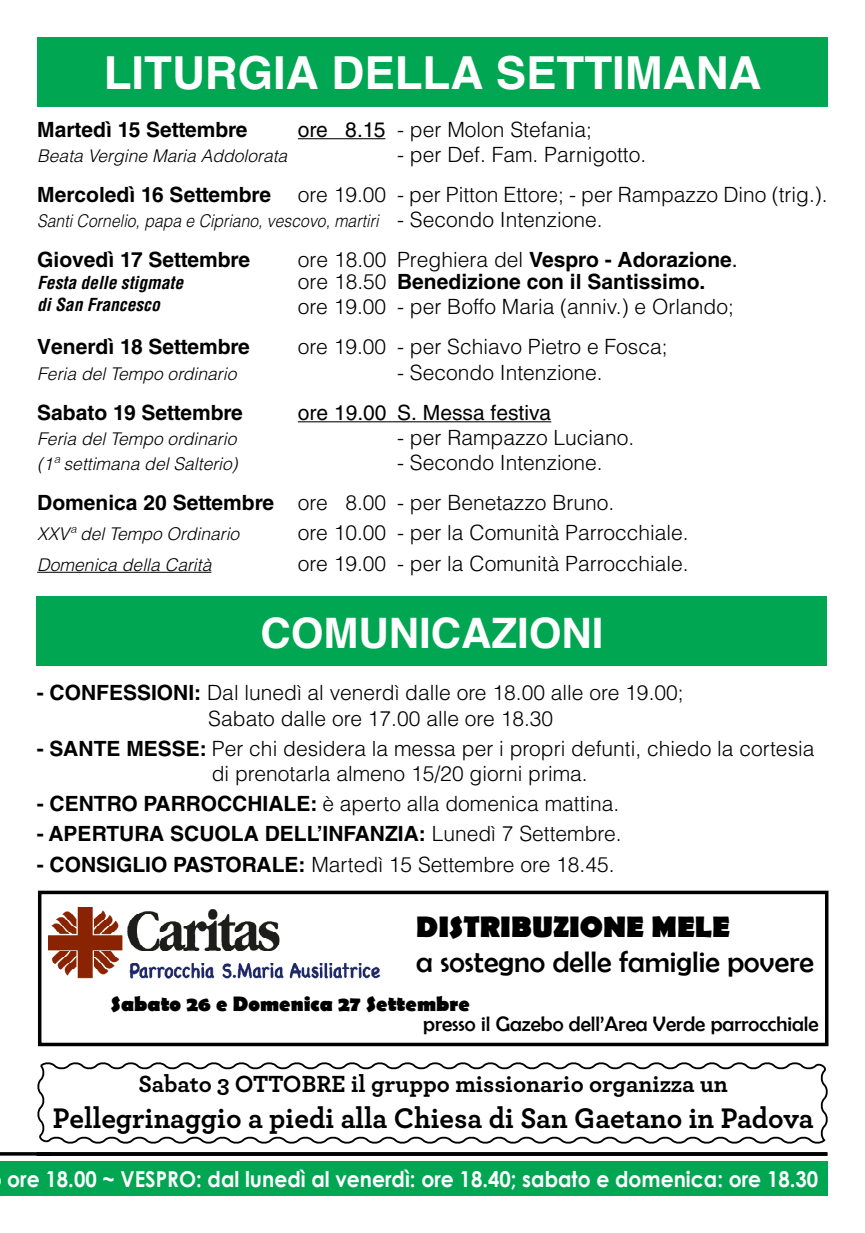
<style>
.page{position:relative;width:865px;height:1233px;background:#fff}
.page>*{position:absolute;margin:0;border:0;box-sizing:border-box;transform-origin:0 0}
.t1{font:700 45.5px "Helvetica";color:#fff}
.t2{font:700 42px "Helvetica";color:#fff}
.t3{font:700 29.75px "Archer";color:#000}
.t4{font:29.75px "Berlin Sans FB";color:#000}
.t5{font:700 29.75px "Berlin Sans FB";color:#000}
.t6{font:700 24.5px "Archer";color:#000}
.t7{font:700 21.88px "Century Gothic";color:#fff;scale:.93 1}
.t8{font:300 21px/25.2px "Helvetica LT Std";color:#000}
.t9{font:700 21px "Helvetica LT Std";color:#000}
.t10{font:21px "Berlin Sans FB";color:#000}
.t11{font:700 21px "Berlin Sans FB";color:#000}
.t12{font:21px "Helvetica LT Std";color:#000}
.t13{font:italic 300 17.5px "Helvetica LT Std";color:#000}
.t14{font:italic 300 17.5px "Helvetica LT Std";color:#000;scale:.9 1}
.t15{font:italic 700 condensed 17.5px "Helvetica LT Std";color:#000}
.s1{font-weight:400}
.s2{font-style:normal;font-size:21px}
.s3{font-weight:700}
.s4{font-weight:300}
</style>
<div class="page">
<div style="left:37px;top:37px;width:790px;height:70px;background:#00a651"></div>
<hr style="left:298px;top:138px;width:87px;height:1px;background:#000">
<hr style="left:298px;top:421px;width:253px;height:1px;background:#000">
<hr style="left:37px;top:572px;width:174px;height:1px;background:#000">
<hr style="left:37px;top:1152px;width:790px;height:4px;background:#0c0c0c">
<hr style="left:0;top:1152px;width:51px;height:3px;background:#000">
<hr style="left:37px;top:1152px;width:790px;height:3px;background:#000">
<div style="left:37px;top:597px;width:790px;height:69px;background:#00a651"></div>
<div style="left:0;top:1161px;width:827px;height:35px;background:#00a651"></div>
<img style="left:49px;top:908px;width:332px;height:71px">
<div style="left:38px;top:890px;width:790px;height:156px;border:4px solid #000"></div>
<svg style="left:37px;top:1062px;width:791px;height:82px"></svg>
<h1 class="t1" style="left:104px;top:45px;width:659px">LITURGIA DELLA SETTIMANA</h1>
<p class="t9" style="left:37px;top:116px;width:212px">Martedì 15 Settembre</p>
<p class="t8" style="left:298px;top:116px;width:296px"><span class="s1">ore 8.15</span> - per Molon Stefania;</p>
<p class="t13" style="left:37px;top:145px;width:251px">Beata Vergine Maria Addolorata</p>
<p class="t8" style="left:397px;top:142px;width:250px">- per Def. Fam. Parnigotto.</p>
<p class="t9" style="left:37px;top:182px;width:235px">Mercoledì 16 Settembre</p>
<p class="t8" style="left:298px;top:182px;width:531px">ore 19.00 - per Pitton Ettore; - per Rampazzo Dino (trig.).</p>
<p class="t14" style="left:37px;top:210px;width:629px">Santi Cornelio, papa e Cipriano, vescovo, martiri <span class="s2">- Secondo Intenzione.</span></p>
<p class="t9" style="left:37px;top:247px;width:214px">Giovedì 17 Settembre</p>
<p class="t8" style="left:298px;top:247px;width:441px">ore 18.00 Preghiera del <span class="s3">Vespro - Adorazione</span><span class="s1">.</span></p>
<p class="t15" style="left:37px;top:272px;width:147px">Festa delle stigmate</p>
<p class="t9" style="left:298px;top:269px;width:409px"><span class="s4">ore 18.50</span> Benedizione con il Santissimo.</p>
<p class="t15" style="left:37px;top:293px;width:124px">di San Francesco</p>
<p class="t8" style="left:298px;top:294px;width:437px">ore 19.00 - per Boffo Maria (anniv.) e Orlando;</p>
<p class="t9" style="left:37px;top:334px;width:214px">Venerdì 18 Settembre</p>
<p class="t8" style="left:298px;top:334px;width:371px">ore 19.00 - per Schiavo Pietro e Fosca;</p>
<p class="t13" style="left:37px;top:362px;width:201px">Feria del Tempo ordinario</p>
<p class="t8" style="left:397px;top:359px;width:207px">- Secondo Intenzione.</p>
<p class="t9" style="left:37px;top:399px;width:207px">Sabato 19 Settembre</p>
<p class="t12" style="left:298px;top:400px;width:255px">ore 19.00 S. Messa festiva</p>
<p class="t13" style="left:37px;top:428px;width:201px">Feria del Tempo ordinario</p>
<p class="t8" style="left:397px;top:425px;width:238px">- per Rampazzo Luciano.</p>
<p class="t13" style="left:37px;top:453px;width:202px">(1ª settimana del Salterio)</p>
<p class="t8" style="left:37px;top:442px;width:578px;line-height:40.1px;text-indent:360px">- Secondo Intenzione.<br><span class="s3">Domenica 20 Settembre</span> ore 8.00 - per Benetazzo Bruno.</p>
<p class="t13" style="left:37px;top:523px;width:203px">XXVª del Tempo Ordinario</p>
<p class="t8" style="left:298px;top:520px;width:392px">ore 10.00 - per la Comunità Parrocchiale.</p>
<p class="t13" style="left:37px;top:553px;width:176px">Domenica della Carità</p>
<p class="t8" style="left:298px;top:550px;width:392px">ore 19.00 - per la Comunità Parrocchiale.</p>
<h2 class="t2" style="left:260px;top:606px;width:344px">COMUNICAZIONI</h2>
<p class="t8" style="left:208px;top:680px;width:477px;text-indent:-172px"><span class="s3">- CONFESSIONI:</span> Dal lunedì al venerdì dalle ore 18.00 alle ore 19.00;<br>Sabato dalle ore 17.00 alle ore 18.30</p>
<p class="t8" style="left:212px;top:735px;width:604px;text-indent:-175px"><span class="s3">- SANTE MESSE:</span> Per chi desidera la messa per i propri defunti, chiedo la cortesia di prenotarla almeno 15/20 giorni prima.</p>
<p class="t8" style="left:37px;top:791px;width:584px"><span class="s3">- CENTRO PARROCCHIALE:</span> è aperto alla domenica mattina.</p>
<p class="t9" style="left:37px;top:821px;width:586px">- APERTURA SCUOLA DELL’INFANZIA: <span class="s4">Lunedì 7 Settembre.</span></p>
<p class="t8" style="left:37px;top:851px;width:579px"><span class="s3">- CONSIGLIO PASTORALE:</span> Martedì 15 Settembre ore 18.45.</p>
<h3 class="t5" style="left:416px;top:910px;width:315px">DISTRIBUZIONE MELE</h3>
<h3 class="t4" style="left:416px;top:946px;width:399px">a sostegno delle famiglie povere</h3>
<p class="t11" style="left:111px;top:992px;width:360px">Sabato 26 e Domenica 27 Settembre</p>
<p class="t10" style="left:423px;top:1012px;width:397px">presso il Gazebo dell’Area Verde parrocchiale</p>
<p class="t6" style="left:138px;top:1064px;width:590px">Sabato 3 OTTOBRE il gruppo missionario organizza un</p>
<h3 class="t3" style="left:53px;top:1094px;width:762px">Pellegrinaggio a piedi alla Chiesa di San Gaetano in Padova</h3>
<p class="t7" style="left:7px;top:1162px;width:873px">ore 18.00 ~ VESPRO: dal lunedì al venerdì: ore 18.40; sabato e domenica: ore 18.30</p>
</div>
